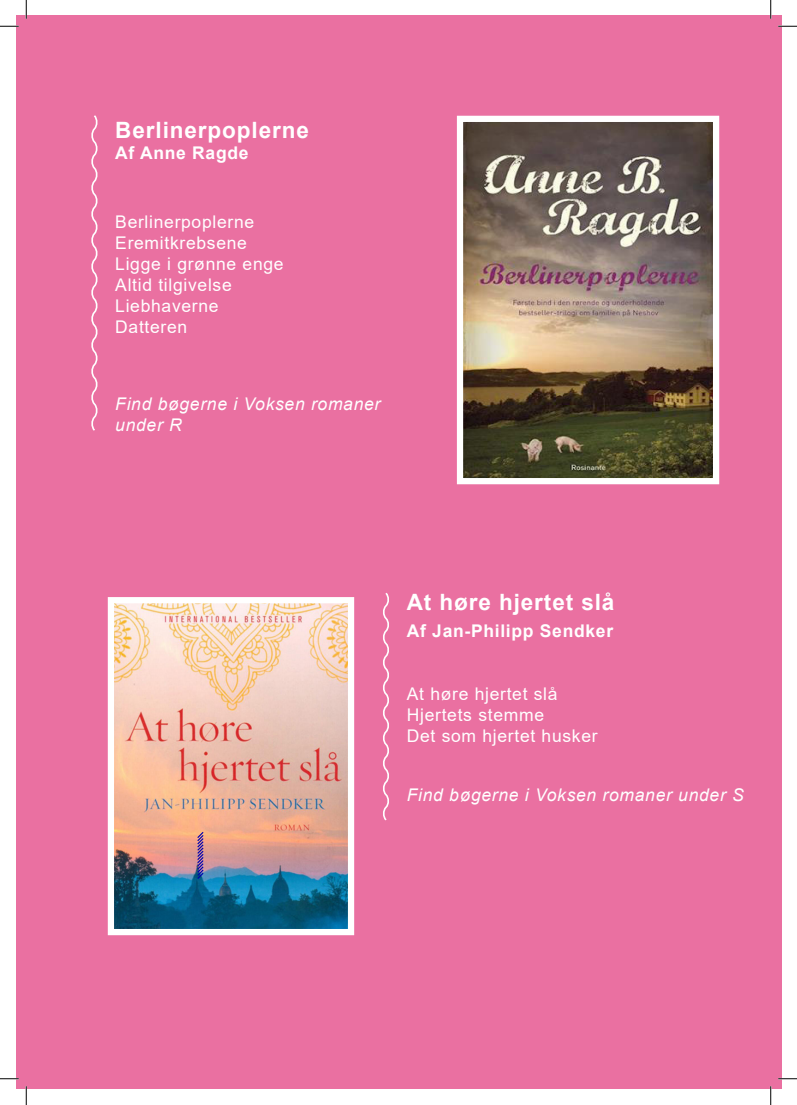
<style>
.page{position:relative;width:797px;height:1105px;background:#fff}
.page>*{position:absolute;margin:0;border:0;box-sizing:border-box;transform-origin:0 0}
.Body_Text{font:700 22.5px "Arial";letter-spacing:.04em;color:#fff}
.Body_Text-2{font:17.5px/21px "Arial";letter-spacing:.04em;color:#fff}
.Body_Text-3{font:italic 17.5px/21px "Arial";letter-spacing:.04em;color:#fff}
.Body_Text-4{font:700 17.5px "Arial";letter-spacing:.04em;color:#fff}
</style>
<div class="page">
<div style="left:16px;top:16px;width:765px;height:1073px;background:#ea70a1"></div>
<img style="left:464px;top:123px;width:248px;height:354px">
<div style="left:457px;top:116px;width:262px;height:368px;border:6px solid #fff"></div>
<img style="left:115px;top:604px;width:232px;height:324px">
<div style="left:108px;top:597px;width:246px;height:338px;border:6px solid #fff"></div>
<div style="left:98px;top:104px;width:346px;height:380px;background:#ea70a1"></div>
<svg style="left:196px;top:831px;width:9px;height:49px"></svg>
<svg style="left:89px;top:113px;width:9px;height:320px"></svg>
<div style="left:389px;top:583px;width:372px;height:474px;background:#ea70a1"></div>
<svg style="left:380px;top:591px;width:9px;height:231px"></svg>
<svg style="left:0;top:25px;width:19px;height:2px"></svg>
<svg style="left:778px;top:25px;width:19px;height:2px"></svg>
<svg style="left:0;top:1078px;width:19px;height:1px"></svg>
<svg style="left:778px;top:1078px;width:19px;height:1px"></svg>
<svg style="left:25px;top:0;width:2px;height:19px"></svg>
<svg style="left:25px;top:1086px;width:2px;height:19px"></svg>
<svg style="left:770px;top:0;width:1px;height:19px"></svg>
<svg style="left:770px;top:1086px;width:1px;height:19px"></svg>
<p class="Body_Text" style="left:115px;top:114px;width:195px">Berlinerpoplerne</p>
<p class="Body_Text-4" style="left:115px;top:140px;width:135px">Af Anne Ragde</p>
<p class="Body_Text-2" style="left:115px;top:211px;width:170px">Berlinerpoplerne<br>Eremitkrebsene<br>Ligge i grønne enge<br>Altid tilgivelse<br>Liebhaverne<br>Datteren</p>
<p class="Body_Text-3" style="left:115px;top:394px;width:267px">Find bøgerne i Voksen romaner under R</p>
<p class="Body_Text" style="left:407px;top:586px;width:209px">At høre hjertet slå</p>
<p class="Body_Text-4" style="left:407px;top:618px;width:208px">Af Jan-Philipp Sendker</p>
<p class="Body_Text-2" style="left:407px;top:683px;width:192px">At høre hjertet slå<br>Hjertets stemme<br>Det som hjertet husker</p>
<p class="Body_Text-3" style="left:407px;top:785px;width:338px">Find bøgerne i Voksen romaner under S</p>
</div>
